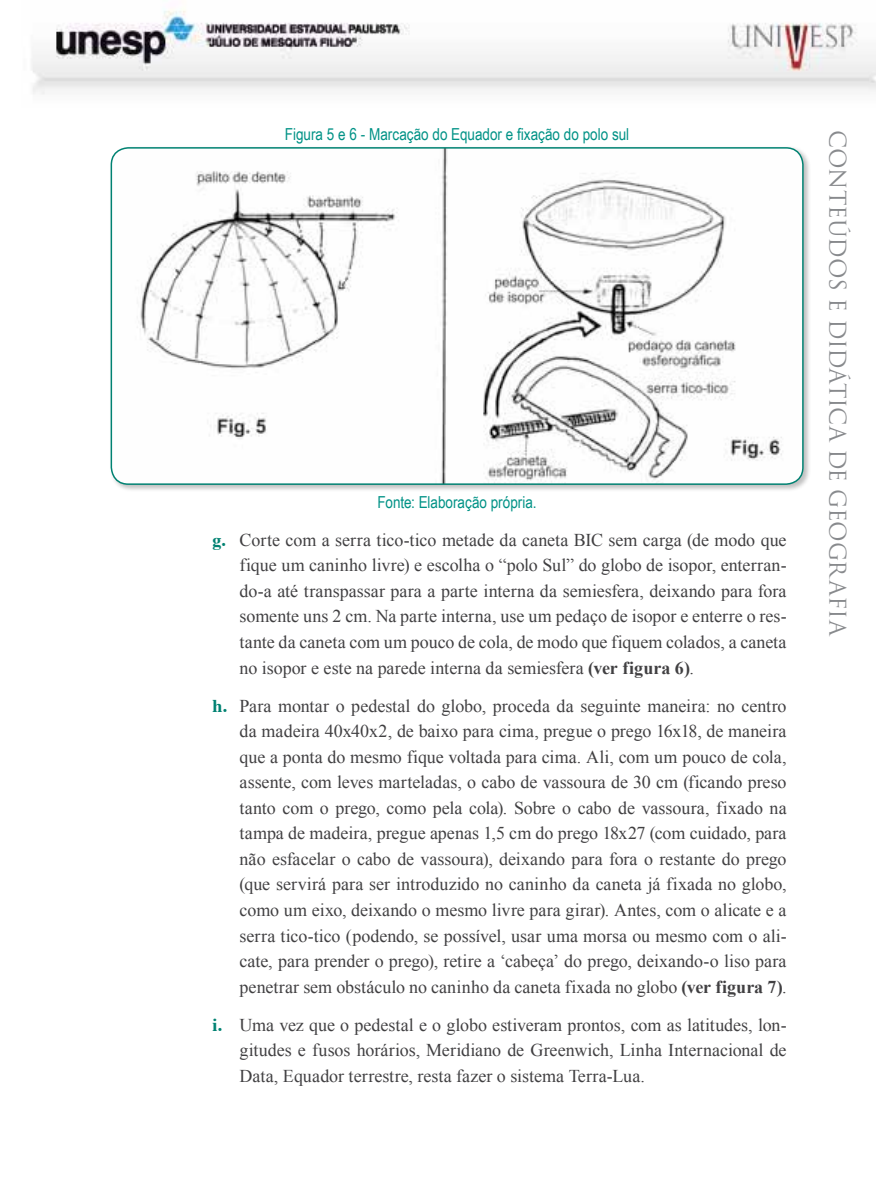
<style>
.page{position:relative;width:893px;height:1183px;background:#fff}
.page>*{position:absolute;margin:0;border:0;box-sizing:border-box;transform-origin:0 0}
.t1{font:22.5px "Trajan Pro";letter-spacing:-.02em;color:#888a8d}
.t2{font:18px/25.5px "Times New Roman";color:#414042;text-align:justify}
.t3{font:16.5px "Arial Narrow";color:#009286}
.s1{font-family:"Times";font-weight:700;color:#008272}
.s2{font-weight:700}
</style>
<div class="page">
<img style="left:32px;top:10px;width:844px;height:85px">
<div style="left:109px;top:145px;width:702px;height:347px;background:#000;opacity:.25"></div>
<img style="left:111px;top:148px;width:692px;height:336px">
<div style="left:111px;top:147px;width:693px;height:338px;border:2px solid #008272;border-radius:17px"></div>
<p class="t3" style="left:285px;top:122px;width:346px">Figura 5 e 6 - Marcação do Equador e fixação do polo sul</p>
<p class="t3" style="left:377px;top:489px;width:161px">Fonte: Elaboração própria.</p>
<p class="t2" style="left:240px;top:526px;width:549px;text-indent:-27px"><span class="s1">g.</span> Corte com a serra tico-tico metade da caneta BIC sem carga (de modo que fique um caninho livre) e escolha o “polo Sul” do globo de isopor, enterran&shy;do-a até transpassar para a parte interna da semiesfera, deixando para fora somente uns 2 cm. Na parte interna, use um pedaço de isopor e enterre o res&shy;tante da caneta com um pouco de cola, de modo que fiquem colados, a caneta no isopor e este na parede interna da semiesfera <span class="s2">(ver figura 6)</span>.</p>
<p class="t2" style="left:240px;top:692px;width:549px;text-indent:-27px"><span class="s1">h.</span> Para montar o pedestal do globo, proceda da seguinte maneira: no centro da madeira 40x40x2, de baixo para cima, pregue o prego 16x18, de maneira que a ponta do mesmo fique voltada para cima. Ali, com um pouco de cola, assente, com leves marteladas, o cabo de vassoura de 30 cm (ficando preso tanto com o prego, como pela cola). Sobre o cabo de vassoura, fixado na tampa de madeira, pregue apenas 1,5 cm do prego 18x27 (com cuidado, para não esfacelar o cabo de vassoura), deixando para fora o restante do prego (que servirá para ser introduzido no caninho da caneta já fixada no globo, como um eixo, deixando o mesmo livre para girar). Antes, com o alicate e a serra tico-tico (podendo, se possível, usar uma morsa ou mesmo com o ali&shy;cate, para prender o prego), retire a ‘cabeça’ do prego, deixando-o liso para penetrar sem obstáculo no caninho da caneta fixada no globo <span class="s2">(ver figura 7)</span>.</p>
<p class="t2" style="left:240px;top:1011px;width:549px;text-indent:-27px"><span class="s1">i.</span> Uma vez que o pedestal e o globo estiveram prontos, com as latitudes, lon&shy;gitudes e fusos horários, Meridiano de Greenwich, Linha Internacional de Data, Equador terrestre, resta fazer o sistema Terra-Lua.</p>
<p class="t1" style="left:852px;top:130px;width:505px;rotate:90deg">Conteúdos e Didática de GEOGRAFIA</p>
</div>
